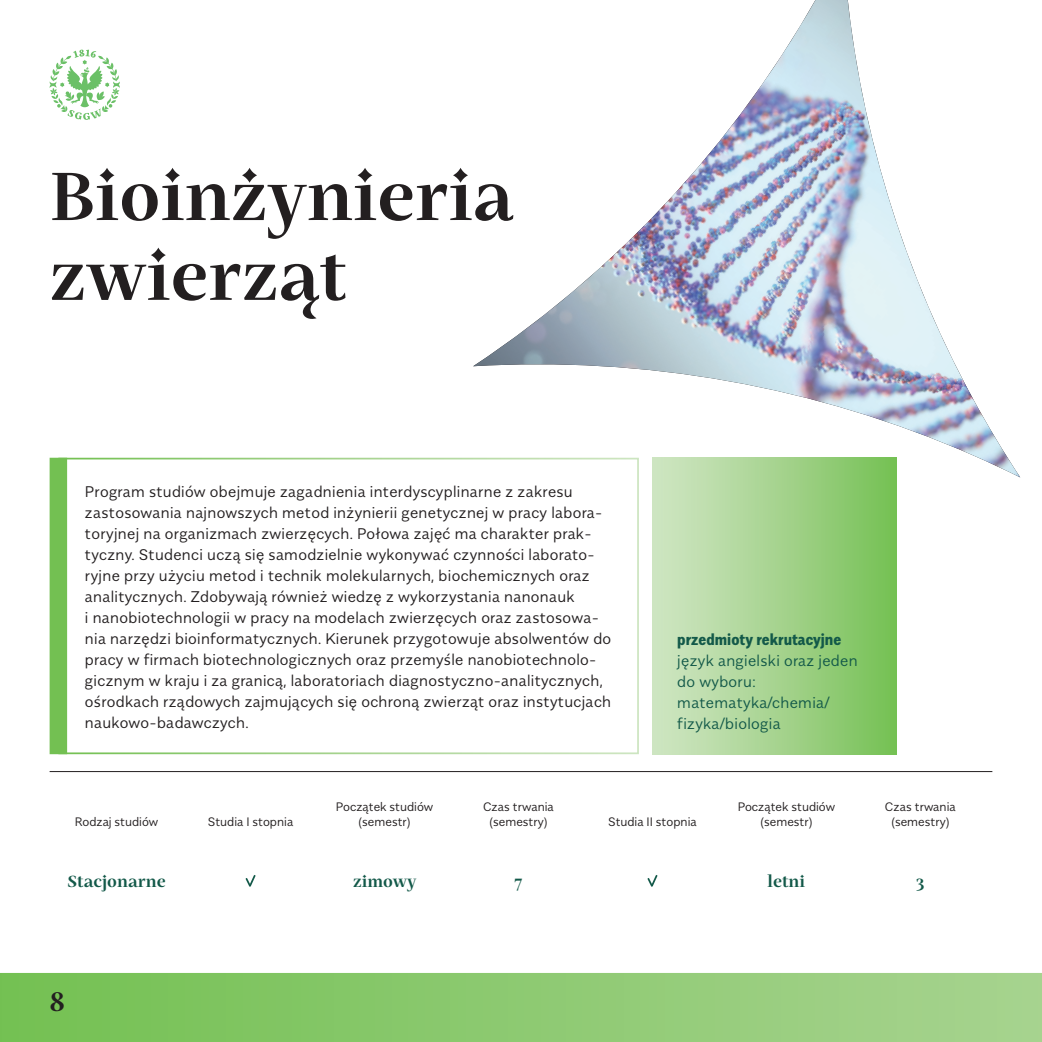
<style>
.page{position:relative;width:1042px;height:1042px;background:#fff}
.page>*{position:absolute;margin:0;border:0;box-sizing:border-box;transform-origin:0 0}
.t1{font:700 66.5px/79.8px "SGGW Mastro";color:#231f20}
.t2{font:700 26.25px "SGGW Mastro";color:#231f20}
.t3{font:700 15.75px "SGGW Mastro";color:#135949}
.t4{font:700 15.75px "SGGW Sans Condensed";color:#135949}
.t5{font:300 15.4px/21px "SGGW Sans";letter-spacing:.02em;color:#231f20}
.t6{font:300 15.4px/21px "SGGW Sans";letter-spacing:.02em;color:#135949}
.t7{font:300 12.25px/14.7px "SGGW Sans";color:#231f20;text-align:center}
</style>
<div class="page">
<svg style="left:0;top:973px;width:1042px;height:69px;background:#8dc971"></svg>
<svg style="left:49px;top:50px;width:71px;height:70px"></svg>
<img style="left:473px;top:0;width:547px;height:477px">
<div style="left:58px;top:458px;width:581px;height:296px;border:2px solid #fff"></div>
<hr style="left:50px;top:771px;width:942px;height:1px;background:#231f20">
<svg style="left:245px;top:875px;width:11px;height:12px"></svg>
<svg style="left:647px;top:875px;width:11px;height:12px"></svg>
<div style="left:652px;top:458px;width:244px;height:296px;background:linear-gradient(to right,#d3e6c7,#78c157)"></div>
<div style="left:50px;top:458px;width:17px;height:296px;background:#73c052"></div>
<h1 class="t1" style="left:50px;top:151px;width:465px">Bioinżynieria zwierząt</h1>
<p class="t5" style="left:85px;top:479px;width:528px">Program studiów obejmuje zagadnienia interdyscyplinarne z zakresu zastosowania najnowszych metod inżynierii genetycznej w pracy labora&shy;toryjnej na organizmach zwierzęcych. Połowa zajęć ma charakter prak&shy;tyczny. Studenci uczą się samodzielnie wykonywać czynności laborato&shy;ryjne przy użyciu metod i technik molekularnych, biochemicznych oraz analitycznych. Zdobywają również wiedzę z wykorzystania nanonauk<br>i nanobiotechnologii w pracy na modelach zwierzęcych oraz zastosowa&shy;nia narzędzi bioinformatycznych. Kierunek przygotowuje absolwentów do pracy w firmach biotechnologicznych oraz przemyśle nanobiotechnolo&shy;gicznym w kraju i za granicą, laboratoriach diagnostyczno-analitycznych, ośrodkach rządowych zajmujących się ochroną zwierząt oraz instytucjach naukowo-badawczych.</p>
<p class="t4" style="left:677px;top:627px;width:165px">przedmioty rekrutacyjne</p>
<p class="t6" style="left:677px;top:649px;width:182px">język angielski oraz jeden do wyboru: matematyka/chemia/ fizyka/biologia</p>
<p class="t7" style="left:75px;top:813px;width:85px">Rodzaj studiów</p>
<p class="t7" style="left:208px;top:813px;width:87px">Studia I stopnia</p>
<p class="t7" style="left:336px;top:799px;width:99px">Początek studiów (semestr)</p>
<p class="t7" style="left:483px;top:799px;width:72px">Czas trwania (semestry)</p>
<p class="t7" style="left:608px;top:813px;width:90px">Studia II stopnia</p>
<p class="t7" style="left:738px;top:799px;width:99px">Początek studiów (semestr)</p>
<p class="t7" style="left:885px;top:799px;width:72px">Czas trwania (semestry)</p>
<p class="t3" style="left:68px;top:868px;width:100px">Stacjonarne</p>
<p class="t3" style="left:353px;top:868px;width:65px">zimowy</p>
<p class="t3" style="left:514px;top:868px;width:9px">7</p>
<p class="t3" style="left:767px;top:868px;width:39px">letni</p>
<p class="t3" style="left:916px;top:868px;width:10px">3</p>
<h2 class="t2" style="left:50px;top:980px;width:17px">8</h2>
</div>
